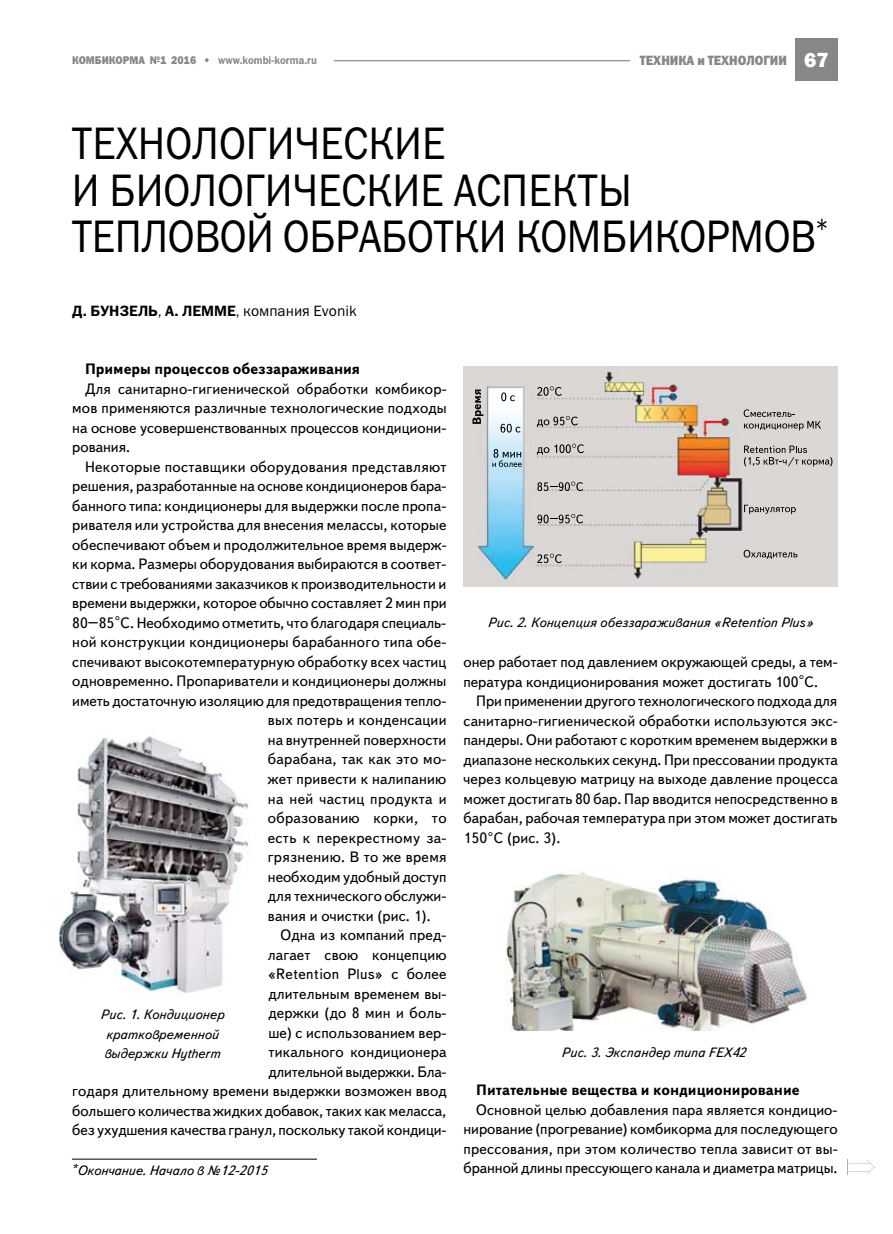
<style>
.page{position:relative;width:893px;height:1234px;background:#fff}
.page>*{position:absolute;margin:0;border:0;box-sizing:border-box;transform-origin:0 0}
.t1{font:45.75px/46.5px "Franklin Gothic Book C";color:#000;scale:.9 1}
.t2{font:15px/19.5px "Text Book C";letter-spacing:.005em;color:#000;text-align:justify}
.t3{font:700 15px "Text Book C";color:#000}
.t4{font:15px "Franklin Gothic Demi C";color:#000}
.t5{font:italic 13.5px/19.5px "Text Book C";color:#000}
.t6{font:13.5px "Franklin Gothic Heavy C";color:#878787;scale:.9 1}
.t7{font:11.25px "Franklin Gothic Demi C";color:#878787;scale:.9 1}
.t8{font:11.25px "Franklin Gothic Heavy C";color:#878787;scale:.9 1}
.s1{font-family:"Franklin Gothic Heavy C"}
.s2{font-family:"Franklin Gothic";font-weight:800;font-size:21px;color:#fff}
.s3{font-family:"Franklin Gothic Book C"}
.s4{font-size:18px}
</style>
<div class="page">
<div style="left:795px;top:38px;width:43px;height:43px;background:#878787"></div>
<hr style="left:334px;top:60px;width:296px;height:1px;background:#9d9c9c">
<img style="left:59px;top:736px;width:190px;height:257px">
<hr style="left:72px;top:1158px;width:245px;height:1px;background:#000">
<img style="left:463px;top:366px;width:375px;height:220px">
<img style="left:506px;top:872px;width:301px;height:157px">
<svg style="left:472px;top:389px;width:11px;height:35px"></svg>
<svg style="left:501px;top:392px;width:14px;height:9px"></svg>
<svg style="left:500px;top:423px;width:20px;height:9px"></svg>
<svg style="left:492px;top:449px;width:30px;height:18px"></svg>
<svg style="left:537px;top:386px;width:25px;height:10px"></svg>
<svg style="left:537px;top:416px;width:41px;height:11px"></svg>
<svg style="left:537px;top:443px;width:47px;height:11px"></svg>
<svg style="left:537px;top:481px;width:46px;height:10px"></svg>
<svg style="left:537px;top:514px;width:46px;height:9px"></svg>
<svg style="left:537px;top:553px;width:25px;height:10px"></svg>
<svg style="left:744px;top:409px;width:77px;height:21px;background:#b6b2b0"></svg>
<svg style="left:744px;top:504px;width:52px;height:10px"></svg>
<svg style="left:744px;top:549px;width:53px;height:9px"></svg>
<svg style="left:744px;top:445px;width:88px;height:21px;background:#b6b3b0"></svg>
<svg style="left:847px;top:1159px;width:28px;height:15px"></svg>
<p class="t8" style="left:72px;top:54px;width:42px">КОМБИКО</p>
<p class="t7" style="left:123px;top:54px;width:217px"><span class="s1">РМА №1 2016 •</span> www.kombi-korma.ru</p>
<p class="t6" style="left:640px;top:53px;width:211px">Техника и технологии <span class="s2">67</span></p>
<h1 class="t1" style="left:72px;top:120px;width:842px">ТЕХНОЛОГИЧЕСКИЕ<br>И БИОЛОГИЧЕСКИЕ АСПЕКТЫ<br>ТЕПЛОВОЙ ОБРАБОТКИ КОМБИКОРМОВ<sup>*</sup></h1>
<p class="t4" style="left:72px;top:302px;width:286px">Д. Бунзель<span class="s3">,</span> А. Лемме<span class="s3">, компания Evonik</span></p>
<p class="t3" style="left:85px;top:360px;width:277px">Примеры процессов обеззараживания</p>
<p class="t2" style="left:72px;top:379px;width:376px;text-indent:13px">Для санитарно-гигиенической обработки комбикор&shy;мов применяются различные технологические подходы на основе усовершенствованных процессов кондициони&shy;рования.</p>
<p class="t2" style="left:85px;top:457px;width:363px">Некоторые поставщики оборудования представляют</p>
<p class="t2" style="left:72px;top:476px;width:376px">решения, разработанные на основе кондиционеров бара-</p>
<p class="t2" style="left:72px;top:496px;width:376px">банного типа: кондиционеры для выдержки после пропа-</p>
<p class="t2" style="left:72px;top:515px;width:376px">ривателя или устройства для внесения мелассы, которые</p>
<p class="t2" style="left:72px;top:535px;width:376px">обеспечивают объем и продолжительное время выдерж-</p>
<p class="t2" style="left:72px;top:554px;width:375px">ки корма. Размеры оборудования выбираются в соответ-</p>
<p class="t2" style="left:72px;top:574px;width:375px">ствии с требованиями заказчиков к производительности и</p>
<p class="t2" style="left:72px;top:593px;width:376px">времени выдержки, которое обычно составляет 2 мин при</p>
<p class="t2" style="left:72px;top:613px;width:375px">80–85<span class="s4">°</span>C. Необходимо отметить, что благодаря специаль-</p>
<p class="t2" style="left:72px;top:632px;width:376px">ной конструкции кондиционеры барабанного типа обе-</p>
<p class="t2" style="left:72px;top:652px;width:376px">спечивают высокотемпературную обработку всех частиц</p>
<p class="t2" style="left:72px;top:671px;width:376px">одновременно. Пропариватели и кондиционеры должны</p>
<p class="t2" style="left:72px;top:691px;width:376px">иметь достаточную изоляцию для предотвращения тепло-</p>
<p class="t2" style="left:268px;top:710px;width:180px">вых потерь и конденсации</p>
<p class="t2" style="left:268px;top:730px;width:180px">на внутренней поверхности</p>
<p class="t2" style="left:268px;top:749px;width:180px">барабана, так как это мо-</p>
<p class="t2" style="left:268px;top:769px;width:180px">жет привести к налипанию</p>
<p class="t2" style="left:268px;top:788px;width:180px">на ней частиц продукта и</p>
<p class="t2" style="left:268px;top:808px;width:180px">образованию корки, то</p>
<p class="t2" style="left:268px;top:827px;width:180px">есть к перекрестному за-</p>
<p class="t2" style="left:268px;top:847px;width:180px">грязнению. В то же время</p>
<p class="t2" style="left:268px;top:866px;width:180px">необходим удобный доступ</p>
<p class="t2" style="left:268px;top:886px;width:180px">для технического обслужи-</p>
<p class="t2" style="left:268px;top:905px;width:165px">вания и очистки (рис. 1).</p>
<p class="t2" style="left:281px;top:925px;width:167px">Одна из компаний пред-</p>
<p class="t2" style="left:268px;top:944px;width:180px">лагает свою концепцию</p>
<p class="t2" style="left:268px;top:964px;width:180px">«Retention Plus» с более</p>
<p class="t2" style="left:268px;top:983px;width:180px">длительным временем вы-</p>
<p class="t2" style="left:268px;top:1003px;width:180px">держки (до 8 мин и боль-</p>
<p class="t2" style="left:268px;top:1022px;width:179px">ше) с использованием вер-</p>
<p class="t2" style="left:268px;top:1042px;width:180px">тикального кондиционера</p>
<p class="t2" style="left:268px;top:1061px;width:180px">длительной выдержки. Бла-</p>
<p class="t2" style="left:72px;top:1081px;width:376px">годаря длительному времени выдержки возможен ввод</p>
<p class="t2" style="left:72px;top:1100px;width:375px">большего количества жидких добавок, таких как меласса,</p>
<p class="t2" style="left:72px;top:1120px;width:376px">без ухудшения качества гранул, поскольку такой кондици-</p>
<p class="t5" style="left:100px;top:1004px;width:125px">Рис. 1. Кондиционер кратковременной выдержки Hytherm</p>
<p class="t5" style="left:72px;top:1160px;width:196px"><sup>*</sup>Окончание. Начало в №12-2015</p>
<p class="t5" style="left:487px;top:613px;width:328px">Рис. 2. Концепция обеззараживания «Retention Plus»</p>
<p class="t2" style="left:463px;top:652px;width:376px">онер работает под давлением окружающей среды, а тем&shy;пература кондиционирования может достигать 100<span class="s4">°</span>C.</p>
<p class="t2" style="left:463px;top:691px;width:376px;text-indent:13px">При применении другого технологического подхода для санитарно-гигиенической обработки используются экс&shy;пандеры. Они работают с коротким временем выдержки в диапазоне нескольких секунд. При прессовании продукта через кольцевую матрицу на выходе давление процесса может достигать 80 бар. Пар вводится непосредственно в барабан, рабочая температура при этом может достигать 150<span class="s4">°</span>C (рис. 3).</p>
<p class="t5" style="left:561px;top:1042px;width:186px">Рис. 3. Экспандер типа FEX42</p>
<p class="t3" style="left:476px;top:1081px;width:325px">Питательные вещества и кондиционирование</p>
<p class="t2" style="left:463px;top:1099px;width:376px;text-indent:13px">Основной целью добавления пара является кондицио&shy;нирование (прогревание) комбикорма для последующего прессования, при этом количество тепла зависит от вы&shy;бранной длины прессующего канала и диаметра матрицы.</p>
</div>
